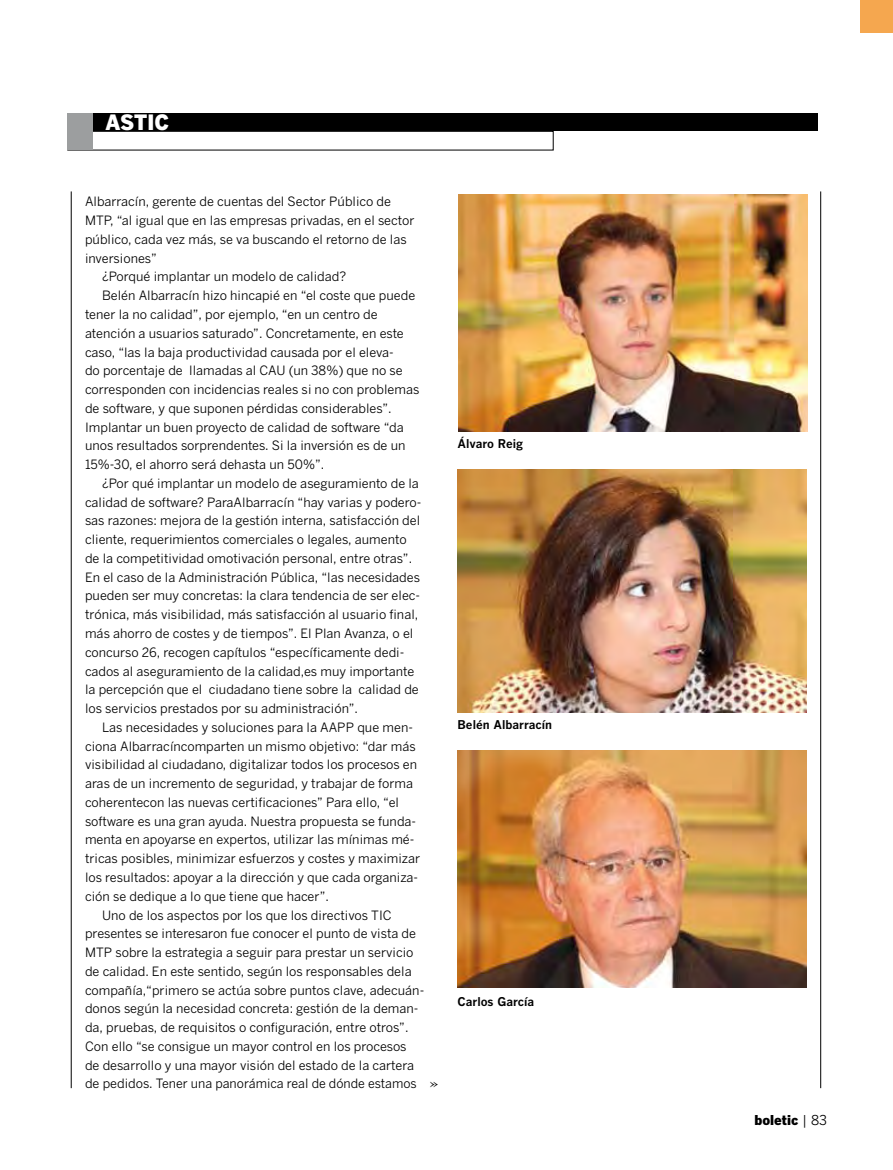
<style>
.page{position:relative;width:893px;height:1170px;background:#fff}
.page>*{position:absolute;margin:0;border:0;box-sizing:border-box;transform-origin:0 0}
.t1{font:900 21px "Benton Gothic";color:#fff}
.t2{font:15px "Janson Text LT Std";color:#000}
.t3{font:900 13.5px "Benton Gothic";color:#000}
.t4{font:12.75px "Benton Gothic";color:#000}
.t5{font:700 12px "Benton Gothic";color:#000}
.s1{font-weight:400}
</style>
<div class="page">
<hr style="left:71px;top:191px;width:1px;height:897px;background:#000">
<hr style="left:820px;top:191px;width:1px;height:897px;background:#000">
<div style="left:68px;top:131px;width:485px;height:19px;border:1px solid #000"></div>
<div style="left:67px;top:113px;width:750px;height:18px;background:#000"></div>
<div style="left:67px;top:113px;width:26px;height:37px;background:#9c9e9f"></div>
<div style="left:860px;top:0;width:33px;height:33px;background:#f5a74f"></div>
<img style="left:459px;top:195px;width:349px;height:236px">
<img style="left:458px;top:469px;width:348px;height:243px">
<img style="left:458px;top:750px;width:348px;height:237px">
<h1 class="t1" style="left:105px;top:109px;width:54px">ASTIC</h1>
<p class="t4" style="left:85px;top:194px;width:307px">Albarracín, gerente de cuentas del Sector Público de</p>
<p class="t4" style="left:85px;top:213px;width:331px">MTP, “al igual que en las empresas privadas, en el sector</p>
<p class="t4" style="left:85px;top:232px;width:323px">público, cada vez más, se va buscando el retorno de las</p>
<p class="t4" style="left:85px;top:250px;width:73px">inversiones”</p>
<p class="t4" style="left:102px;top:269px;width:246px">¿Porqué implantar un modelo de calidad?</p>
<p class="t4" style="left:102px;top:288px;width:315px">Belén Albarracín hizo hincapié en “el coste que puede</p>
<p class="t4" style="left:85px;top:307px;width:294px">tener la no calidad”, por ejemplo, “en un centro de</p>
<p class="t4" style="left:85px;top:325px;width:320px">atención a usuarios saturado”. Concretamente, en este</p>
<p class="t4" style="left:85px;top:344px;width:310px">caso, “las la baja productividad causada por el eleva-</p>
<p class="t4" style="left:85px;top:363px;width:319px">do porcentaje de llamadas al CAU (un 38%) que no se</p>
<p class="t4" style="left:85px;top:382px;width:336px">corresponden con incidencias reales si no con problemas</p>
<p class="t4" style="left:85px;top:400px;width:308px">de software, y que suponen pérdidas considerables”.</p>
<p class="t4" style="left:85px;top:419px;width:320px">Implantar un buen proyecto de calidad de software “da</p>
<p class="t4" style="left:85px;top:438px;width:322px">unos resultados sorprendentes. Si la inversión es de un</p>
<p class="t4" style="left:85px;top:457px;width:241px">15%-30, el ahorro será dehasta un 50%”.</p>
<p class="t4" style="left:102px;top:475px;width:318px">¿Por qué implantar un modelo de aseguramiento de la</p>
<p class="t4" style="left:85px;top:494px;width:338px">calidad de software? ParaAlbarracín “hay varias y podero-</p>
<p class="t4" style="left:85px;top:513px;width:337px">sas razones: mejora de la gestión interna, satisfacción del</p>
<p class="t4" style="left:85px;top:532px;width:323px">cliente, requerimientos comerciales o legales, aumento</p>
<p class="t4" style="left:85px;top:550px;width:329px">de la competitividad omotivación personal, entre otras”.</p>
<p class="t4" style="left:85px;top:569px;width:336px">En el caso de la Administración Pública, “las necesidades</p>
<p class="t4" style="left:85px;top:588px;width:337px">pueden ser muy concretas: la clara tendencia de ser elec-</p>
<p class="t4" style="left:85px;top:607px;width:335px">trónica, más visibilidad, más satisfacción al usuario final,</p>
<p class="t4" style="left:85px;top:625px;width:330px">más ahorro de costes y de tiempos”. El Plan Avanza, o el</p>
<p class="t4" style="left:85px;top:644px;width:321px">concurso 26, recogen capítulos “específicamente dedi-</p>
<p class="t4" style="left:85px;top:663px;width:331px">cados al aseguramiento de la calidad,es muy importante</p>
<p class="t4" style="left:85px;top:682px;width:335px">la percepción que el ciudadano tiene sobre la calidad de</p>
<p class="t4" style="left:85px;top:700px;width:274px">los servicios prestados por su administración”.</p>
<p class="t4" style="left:102px;top:719px;width:312px">Las necesidades y soluciones para la AAPP que men-</p>
<p class="t4" style="left:85px;top:738px;width:332px">ciona Albarracíncomparten un mismo objetivo: “dar más</p>
<p class="t4" style="left:85px;top:757px;width:334px">visibilidad al ciudadano, digitalizar todos los procesos en</p>
<p class="t4" style="left:85px;top:775px;width:329px">aras de un incremento de seguridad, y trabajar de forma</p>
<p class="t4" style="left:85px;top:794px;width:316px">coherentecon las nuevas certificaciones” Para ello, “el</p>
<p class="t4" style="left:85px;top:813px;width:333px">software es una gran ayuda. N uestra propuesta se funda-</p>
<p class="t4" style="left:85px;top:832px;width:331px">menta en apoyarse en expertos, utilizar las mínimas mé-</p>
<p class="t4" style="left:85px;top:850px;width:337px">tricas posibles, minimizar esfuerzos y costes y maximizar</p>
<p class="t4" style="left:85px;top:869px;width:335px">los resultados: apoyar a la dirección y que cada organiza-</p>
<p class="t4" style="left:85px;top:888px;width:245px">ción se dedique a lo que tiene que hacer”.</p>
<p class="t4" style="left:102px;top:907px;width:291px">Uno de los aspectos por los que los directivos TIC</p>
<p class="t4" style="left:85px;top:925px;width:332px">presentes se interesaron fue conocer el punto de vista de</p>
<p class="t4" style="left:85px;top:944px;width:330px">MTP sobre la estrategia a seguir para prestar un servicio</p>
<p class="t4" style="left:85px;top:963px;width:328px">de calidad. En este sentido, según los responsables dela</p>
<p class="t4" style="left:85px;top:982px;width:341px">compañía,“primero se actúa sobre puntos clave, adecuán-</p>
<p class="t4" style="left:85px;top:1000px;width:335px">donos según la necesidad concreta: gestión de la deman-</p>
<p class="t4" style="left:85px;top:1019px;width:325px">da, pruebas, de requisitos o configuración, entre otros”.</p>
<p class="t4" style="left:85px;top:1038px;width:323px">Con ello “se consigue un mayor control en los procesos</p>
<p class="t4" style="left:85px;top:1057px;width:330px">de desarrollo y una mayor visión del estado de la cartera</p>
<p class="t4" style="left:85px;top:1075px;width:333px">de pedidos. Tener una panorámica real de dónde estamos</p>
<p class="t2" style="left:430px;top:1073px;width:10px">»</p>
<p class="t5" style="left:458px;top:435px;width:67px">Álvaro Reig</p>
<p class="t5" style="left:458px;top:717px;width:96px">Belén Albarracín</p>
<p class="t5" style="left:458px;top:994px;width:78px">Carlos García</p>
<p class="t3" style="left:754px;top:1111px;width:74px">boletic <span class="s1">| 83</span></p>
</div>
